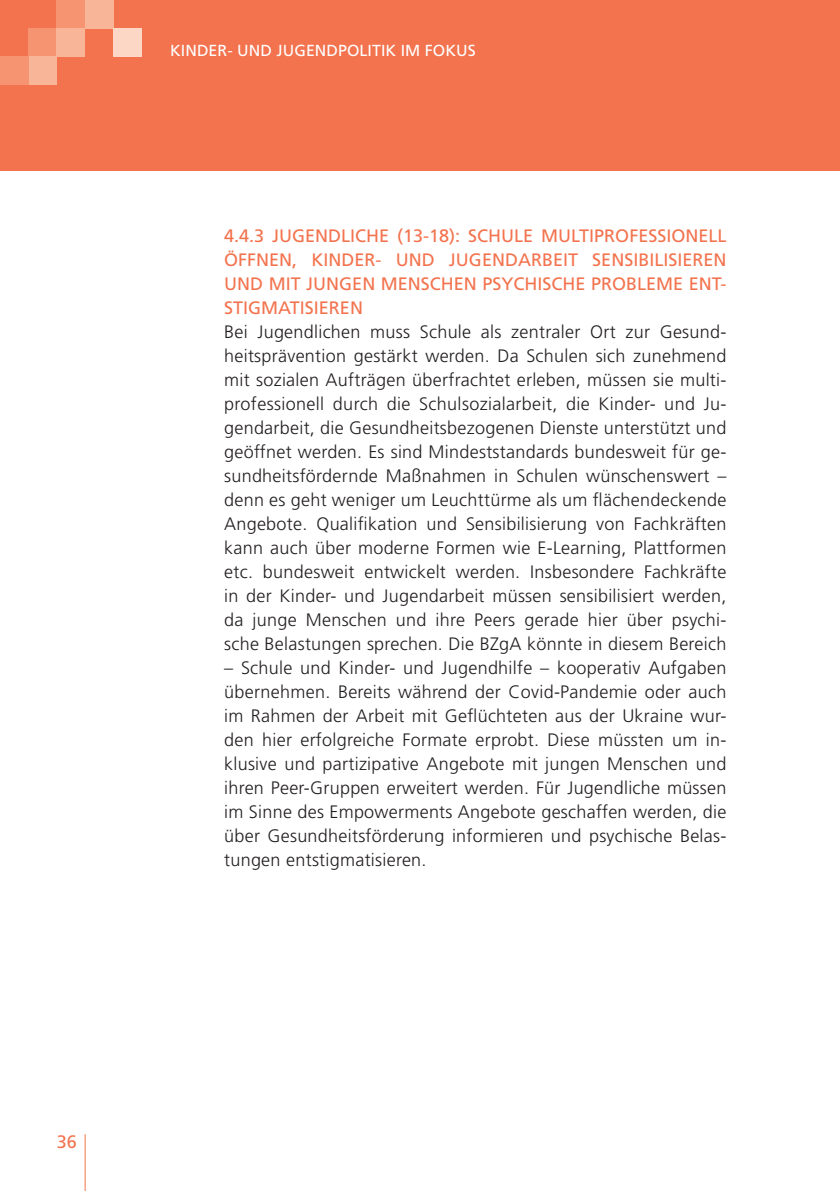
<style>
.page{position:relative;width:840px;height:1191px;background:#fff}
.page>*{position:absolute;margin:0;border:0;box-sizing:border-box;transform-origin:0 0}
.t1{font:300 18px/24px "Frutiger LT Std";letter-spacing:.015em;color:#231f20;text-align:justify}
.t2{font:18px/24px "Frutiger LT Std";color:#f3734e;text-align:justify}
.t3{font:16px "Frutiger LT Std";color:#fff}
</style>
<div class="page">
<div style="left:0;top:0;width:839px;height:170px;background:#f3734e"></div>
<div style="left:57px;top:0;width:28px;height:28px;background:#f69472"></div>
<div style="left:85px;top:0;width:28px;height:28px;background:#f9b598"></div>
<div style="left:28px;top:28px;width:29px;height:29px;background:#f69472"></div>
<div style="left:28px;top:57px;width:29px;height:28px;background:#f9b598"></div>
<div style="left:113px;top:28px;width:29px;height:29px;background:#fcd7c6"></div>
<div style="left:0;top:57px;width:28px;height:28px;background:#f69472"></div>
<div style="left:57px;top:28px;width:28px;height:29px;background:#f9b598"></div>
<hr style="left:85px;top:1134px;width:1px;height:57px;background:#f3734e">
<p class="t3" style="left:170px;top:41px;width:307px">KINDER- UND JUGENDPOLITIK IM FOKUS</p>
<p class="t2" style="left:224px;top:224px;width:503px">4.4.3 JUGENDLICHE (13-18): SCHULE MULTIPROFESSIONELL ÖFFNEN, KINDER- UND JUGENDARBEIT SENSIBILISIEREN UND MIT JUNGEN MENSCHEN PSYCHISCHE PROBLEME ENT-STIGMATISIEREN</p>
<p class="t1" style="left:224px;top:320px;width:503px">Bei Jugendlichen muss Schule als zentraler Ort zur Gesund&shy;heitsprävention gestärkt werden. Da Schulen sich zunehmend mit sozialen Aufträgen überfrachtet erleben, müssen sie multi&shy;professionell durch die Schulsozialarbeit, die Kinder- und Ju&shy;gendarbeit, die Gesundheitsbezogenen Dienste unterstützt und geöffnet werden. Es sind Mindeststandards bundesweit für ge&shy;sundheitsfördernde Maßnahmen in Schulen wünschenswert – denn es geht weniger um Leuchttürme als um flächendeckende Angebote. Qualifikation und Sensibilisierung von Fachkräften kann auch über moderne Formen wie E-Learning, Plattformen etc. bundesweit entwickelt werden. Insbesondere Fachkräfte in der Kinder- und Jugendarbeit müssen sensibilisiert werden, da junge Menschen und ihre Peers gerade hier über psychi&shy;sche Belastungen sprechen. Die BZgA könnte in diesem Bereich</p>
<p class="t1" style="left:224px;top:656px;width:503px">– Schule und Kinder- und Jugendhilfe – kooperativ Aufgaben übernehmen. Bereits während der Covid-Pandemie oder auch im Rahmen der Arbeit mit Geflüchteten aus der Ukraine wur&shy;den hier erfolgreiche Formate erprobt. Diese müssten um in&shy;klusive und partizipative Angebote mit jungen Menschen und ihren Peer-Gruppen erweitert werden. Für Jugendliche müssen im Sinne des Empowerments Angebote geschaffen werden, die über Gesundheitsförderung informieren und psychische Belas&shy;tungen entstigmatisieren.</p>
<p class="t2" style="left:57px;top:1129px;width:22px">36</p>
</div>
